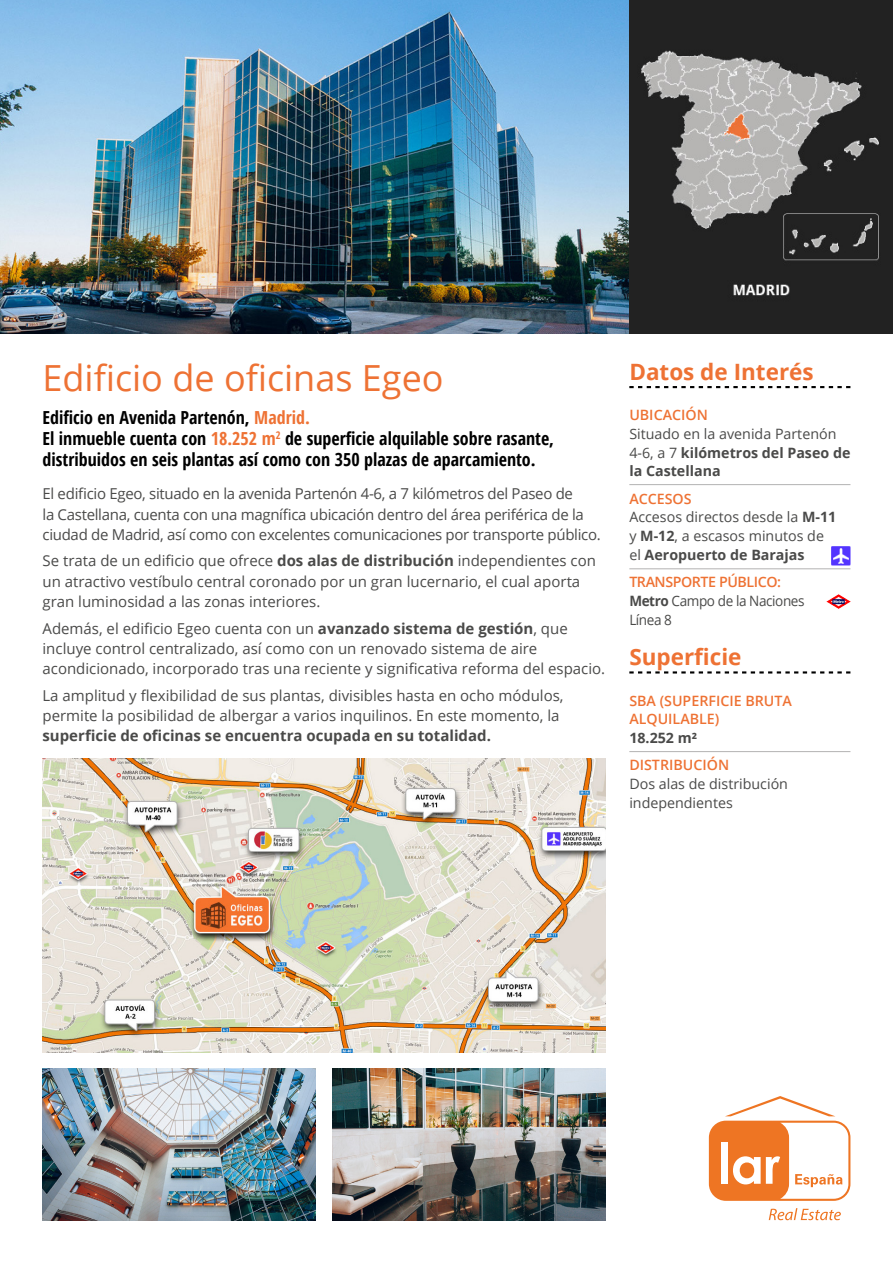
<style>
.page{position:relative;width:893px;height:1263px;background:#fff}
.page>*{position:absolute;margin:0;border:0;box-sizing:border-box;transform-origin:0 0}
.t1{font:36px "Open Sans";color:#ee7234}
.párrafo{font:700 22.5px "Open Sans";color:#ee7234}
.párrafo_sidebar{font:700 22.5px "Open Sans";color:#ee7234}
.t2{font:700 condensed 18px/21px "Open Sans";color:#000}
.t3{font:15px/20.2px "Open Sans";color:#4a4a49}
.t4{font:15px/20.2px "Open Sans";letter-spacing:-.02em;color:#4a4a49}
.párrafo_sidebar-2{font:14.25px/18.8px "Open Sans";color:#4a4a49}
.párrafo_sidebar-3{font:14.25px/18.8px "Open Sans";letter-spacing:-.03em;color:#4a4a49;scale:.95 1}
.párrafo_sidebar-4{font:600 14.25px/18.8px "Open Sans";color:#ee7234}
.s1{color:#ee7234}
.s2{font-weight:700}
.s3{font-weight:600;color:#ee7234}
.s4{font-weight:700;color:#4a4a49}
</style>
<div class="page">
<svg style="left:769px;top:1208px;width:72px;height:12px"></svg>
<svg style="left:709px;top:1096px;width:141px;height:105px"></svg>
<img style="left:0;top:0;width:629px;height:334px">
<img style="left:43px;top:758px;width:563px;height:294px">
<img style="left:333px;top:1068px;width:273px;height:153px">
<img style="left:43px;top:1068px;width:273px;height:153px">
<hr style="left:629px;top:484px;width:221px;height:1px;background:#b3b2b2">
<hr style="left:629px;top:568px;width:221px;height:1px;background:#b3b2b2">
<hr style="left:629px;top:751px;width:221px;height:1px;background:#b3b2b2">
<svg style="left:629px;top:671px;width:221px;height:2px"></svg>
<svg style="left:629px;top:386px;width:221px;height:2px"></svg>
<div style="left:629px;top:0;width:264px;height:334px;background:#222"></div>
<img style="left:641px;top:50px;width:238px;height:246px">
<img style="left:827px;top:594px;width:23px;height:15px">
<img style="left:831px;top:546px;width:19px;height:20px">
<p class="t1" style="left:43px;top:353px;width:403px">Edificio de oficinas Egeo</p>
<p class="t2" style="left:43px;top:407px;width:513px">Edificio en Avenida Partenón, <span class="s1">Madrid.<br></span>El inmueble cuenta con <span class="s1">18.252 m</span><sup>2</sup> de superficie alquilable sobre rasante, distribuidos en seis plantas así como con 350 plazas de aparcamiento.</p>
<p class="t4" style="left:43px;top:483px;width:560px">El edificio Egeo, situado en la avenida Partenón 4-6, a 7 kilómetros del Paseo de<br>la Castellana, cuenta con una magnífica ubicación dentro del área periférica de la ciudad de Madrid, así como con excelentes comunicaciones por transporte público.</p>
<p class="t3" style="left:43px;top:550px;width:555px">Se trata de un edificio que ofrece <span class="s2">dos alas de distribución</span> independientes con un atractivo vestíbulo central coronado por un gran lucernario, el cual aporta gran luminosidad a las zonas interiores.</p>
<p class="t3" style="left:43px;top:618px;width:564px">Además, el edificio Egeo cuenta con un <span class="s2">avanzado sistema de gestión</span>, que incluye control centralizado, así como con un renovado sistema de aire acondicionado, incorporado tras una reciente y significativa reforma del espacio.</p>
<p class="t3" style="left:43px;top:685px;width:523px">La amplitud y flexibilidad de sus plantas, divisibles hasta en ocho módulos, permite la posibilidad de albergar a varios inquilinos. En este momento, la <span class="s2">superficie de oficinas se encuentra ocupada en su totalidad.</span></p>
<p class="párrafo" style="left:629px;top:356px;width:186px">Datos de Interés</p>
<p class="párrafo_sidebar-2" style="left:629px;top:405px;width:223px"><span class="s3">UBICACIÓN<br></span>Situado en la avenida Partenón<br>4-6, a 7 <span class="s2">kilómetros del Paseo de la Castellana</span></p>
<p class="párrafo_sidebar-2" style="left:629px;top:489px;width:209px"><span class="s3">ACCESOS<br></span>Accesos directos desde la <span class="s2">M-11 </span>y <span class="s2">M-12</span>, a escasos minutos de el <span class="s2">Aeropuerto de Barajas</span></p>
<p class="párrafo_sidebar-3" style="left:629px;top:572px;width:186px"><span class="s3">TRANSPORTE PÚBLICO:<br></span><span class="s2">Metro</span> Campo de la Naciones<br>Línea 8</p>
<p class="párrafo_sidebar" style="left:629px;top:641px;width:114px">Superficie</p>
<p class="párrafo_sidebar-4" style="left:629px;top:691px;width:164px">SBA (SUPERFICIE BRUTA<br>ALQUILABLE)<br><span class="s4">18.252 m²</span></p>
<p class="párrafo_sidebar-2" style="left:629px;top:755px;width:160px"><span class="s3">DISTRIBUCIÓN<br></span>Dos alas de distribución independientes</p>
</div>
